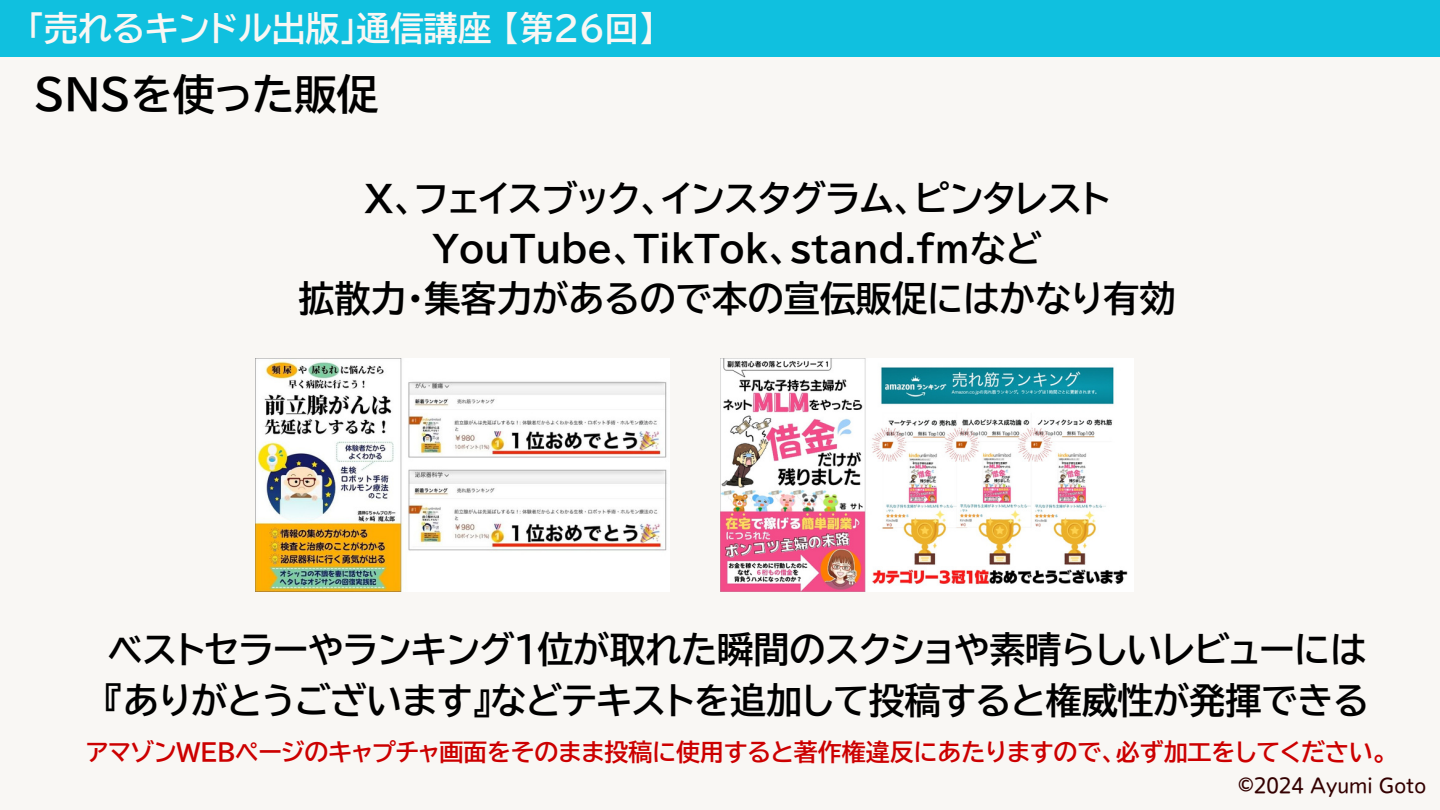
<style>
.page{position:relative;width:1440px;height:810px;background:#f9f7f4}
.page>*{position:absolute;margin:0;border:0;box-sizing:border-box;transform-origin:0 0}
.t1{font:700 42px "BIZUDP Gothic";color:#000}
.t2{font:700 36px/50.2px "BIZUDP Gothic";color:#000;text-align:center}
.t3{font:700 33.8px "BIZUDP Gothic";color:#f9f7f4}
.t4{font:700 24px "BIZUDP Gothic";color:#c00}
.t5{font:20px "Nud Motoya Maru Std W3";color:#300}
</style>
<div class="page">
<div style="left:0;top:0;width:1440px;height:56px;background:#10c0df"></div>
<img style="left:255px;top:358px;width:414px;height:233px">
<img style="left:720px;top:358px;width:414px;height:233px">
<p class="t3" style="left:27px;top:11px;width:630px">「売れるキンドル出版」通信講座【第26回】</p>
<h2 class="t1" style="left:34px;top:73px;width:346px">SNSを使った販促</h2>
<h1 class="t2" style="left:299px;top:173px;width:879px">X、フェイスブック、インスタグラム、ピンタレスト<br>YouTube、TikTok、stand.fmなど<br>拡散力・集客力があるので本の宣伝販促にはかなり有効</h1>
<h2 class="t2" style="left:105px;top:625px;width:1265px;text-align:left">ベストセラーやランキング1位が取れた瞬間のスクショや素晴らしいレビューには『ありがとうございます』などテキストを追加して投稿すると権威性が発揮できる</h2>
<h2 class="t4" style="left:87px;top:740px;width:1302px">アマゾンWEBページのキャプチャ画面をそのまま投稿に使用すると著作権違反にあたりますので、必ず加工をしてください。</h2>
<p class="t5" style="left:1238px;top:776px;width:189px">©︎2024 Ayumi Goto</p>
</div>
